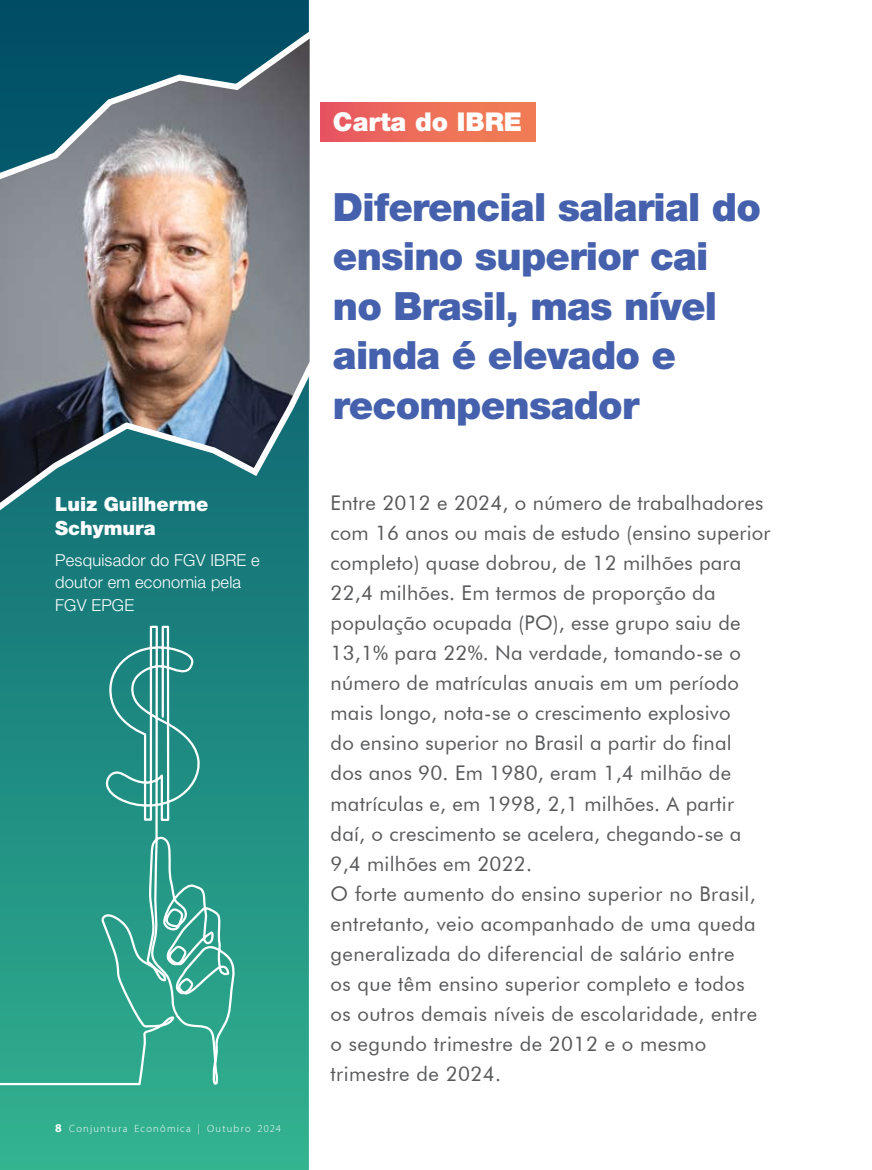
<style>
.page{position:relative;width:872px;height:1170px;background:#fff}
.page>*{position:absolute;margin:0;border:0;box-sizing:border-box;transform-origin:0 0}
.t1{font:900 39px/49.5px "Helvetica Neue";letter-spacing:-.02em;color:#4561ad}
.t2{font:900 25.95px "Helvetica Neue";color:#fff}
.t3{font:20.25px/30px "Futura BT";letter-spacing:.01em;color:#58595b}
.t4{font:900 19.5px/24px "Helvetica Neue";color:#fff}
.t5{font:300 16.5px/22.5px "Helvetica Neue";letter-spacing:.01em;color:#fff}
.t6{font:10.5px "Adobe Corp ID Myriad Lt";letter-spacing:.115em;color:#fff}
.s1{font-family:"Myriad Pro";font-weight:700;font-size:12px}
</style>
<div class="page">
<svg style="left:0;top:0;width:309px;height:1169px;background:#1e887f"></svg>
<img style="left:0;top:192px;width:310px;height:148px">
<svg style="left:0;top:13px;width:337px;height:179px;background:#587a86"></svg>
<svg style="left:0;top:340px;width:310px;height:190px;background:#486d73"></svg>
<div style="left:320px;top:103px;width:215px;height:38px;background:linear-gradient(to right,#e85761,#f28252)"></div>
<svg style="left:0;top:624px;width:235px;height:545px;background:#319e8c"></svg>
<p class="t4" style="left:55px;top:491px;width:155px">Luiz Guilherme<br>Schymura</p>
<p class="t5" style="left:55px;top:548px;width:206px">Pesquisador do FGV IBRE e doutor em economia pela<br>FGV EPGE</p>
<p class="t6" style="left:55px;top:1122px;width:227px"><span class="s1">8</span> Conjuntura Econômica | Outubro 2024</p>
<p class="t2" style="left:333px;top:107px;width:191px">Carta do IBRE</p>
<h1 class="t1" style="left:333px;top:182px;width:429px">Diferencial salarial do ensino superior cai no Brasil, mas nível ainda é elevado e recompensador</h1>
<p class="t3" style="left:330px;top:488px;width:441px">Entre 2012 e 2024, o número de trabalhadores com 16 anos ou mais de estudo (ensino superior completo) quase dobrou, de 12 milhões para 22,4 milhões. Em termos de proporção da população ocupada (PO), esse grupo saiu de 13,1% para 22%. Na verdade, tomando-se o número de matrículas anuais em um período mais longo, nota-se o crescimento explosivo<br>do ensino superior no Brasil a partir do final<br>dos anos 90. Em 1980, eram 1,4 milhão de matrículas e, em 1998, 2,1 milhões. A partir daí, o crescimento se acelera, chegando-se a 9,4 milhões em 2022.<br>O forte aumento do ensino superior no Brasil, entretanto, veio acompanhado de uma queda generalizada do diferencial de salário entre<br>os que têm ensino superior completo e todos<br>os outros demais níveis de escolaridade, entre o segundo trimestre de 2012 e o mesmo trimestre de 2024.</p>
</div>
